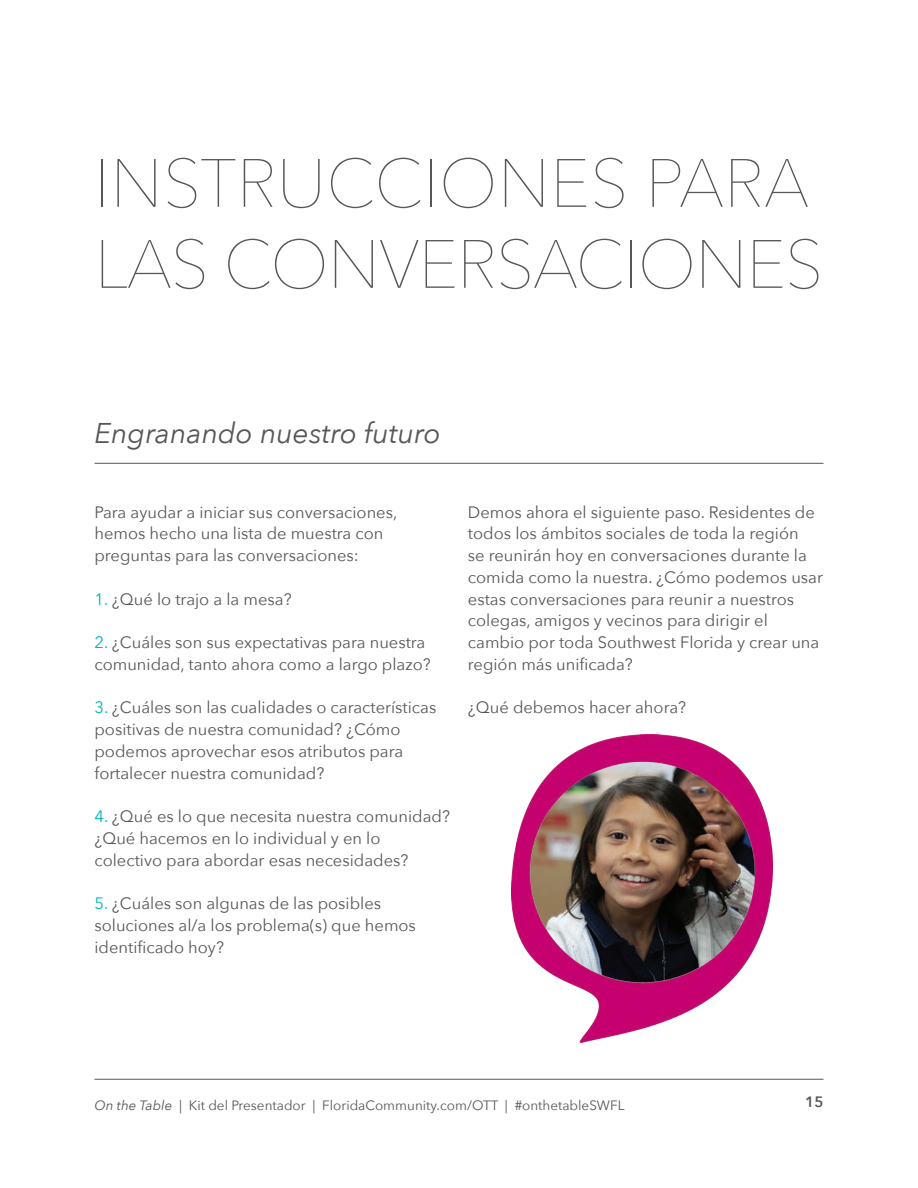
<style>
.page{position:relative;width:918px;height:1188px;background:#fff}
.page>*{position:absolute;margin:0;border:0;box-sizing:border-box;transform-origin:0 0}
.t1{font:200 67.5px/81px "Avenir Next";letter-spacing:-.02em;color:#565759}
.t2{font:italic 28.5px "Avenir Next";color:#565759}
.t3{font:16.5px/21.8px "Avenir Next";color:#565759}
.t4{font:600 15px "Avenir Next";color:#565759}
.t5{font:13.5px "Avenir Next";color:#565759}
.s1{color:#00b3bd}
.s2{font-style:italic}
</style>
<div class="page">
<hr style="left:94px;top:1079px;width:730px;height:1px;background:#565759">
<hr style="left:94px;top:463px;width:730px;height:1px;background:#565759">
<img style="left:512px;top:734px;width:261px;height:309px">
<h1 class="t1" style="left:94px;top:139px;width:730px">INSTRUCCIONES PARA<br>LAS CONVERSACIONES</h1>
<h2 class="t2" style="left:94px;top:409px;width:348px">Engranando nuestro futuro</h2>
<p class="t3" style="left:94px;top:500px;width:304px">Para ayudar a iniciar sus conversaciones, hemos hecho una lista de muestra con preguntas para las conversaciones:</p>
<p class="t3" style="left:94px;top:587px;width:199px"><span class="s1">1.</span> ¿Qué lo trajo a la mesa?</p>
<p class="t3" style="left:94px;top:631px;width:338px"><span class="s1">2.</span> ¿Cuáles son sus expectativas para nuestra comunidad, tanto ahora como a largo plazo?</p>
<p class="t3" style="left:94px;top:696px;width:343px"><span class="s1">3.</span> ¿Cuáles son las cualidades o características positivas de nuestra comunidad? ¿Cómo podemos aprovechar esos atributos para fortalecer nuestra comunidad?</p>
<p class="t3" style="left:94px;top:805px;width:357px"><span class="s1">4.</span> ¿Qué es lo que necesita nuestra comunidad? ¿Qué hacemos en lo individual y en lo colectivo para abordar esas necesidades?</p>
<p class="t3" style="left:94px;top:892px;width:323px"><span class="s1">5.</span> ¿Cuáles son algunas de las posibles soluciones al/a los problema(s) que hemos identificado hoy?</p>
<p class="t3" style="left:468px;top:500px;width:357px">Demos ahora el siguiente paso. Residentes de todos los ámbitos sociales de toda la región<br>se reunirán hoy en conversaciones durante la comida como la nuestra. ¿Cómo podemos usar estas conversaciones para reunir a nuestros colegas, amigos y vecinos para dirigir el cambio por toda Southwest Florida y crear una región más unificada?</p>
<p class="t3" style="left:468px;top:696px;width:220px">¿Qué debemos hacer ahora?</p>
<p class="t5" style="left:94px;top:1094px;width:532px"><span class="s2">On the Table</span> | Kit del Presentador | FloridaCommunity.com/OTT | #onthetableSWFL</p>
<p class="t4" style="left:805px;top:1089px;width:20px">15</p>
</div>
